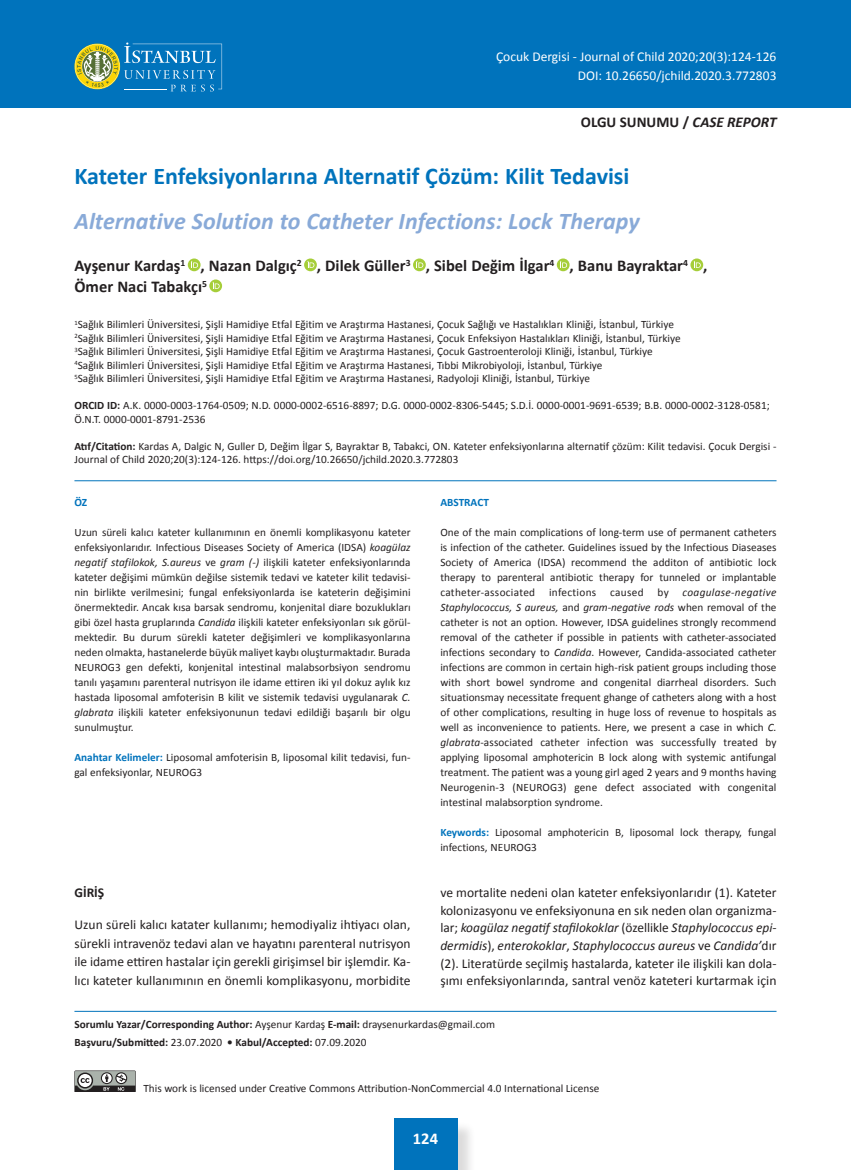
<style>
.page{position:relative;width:851px;height:1170px;background:#fff}
.page>*{position:absolute;margin:0;border:0;box-sizing:border-box;transform-origin:0 0}
.t1{font:700 24px "Calibri";color:#0073bc}
.t2{font:italic 700 24px "Calibri";color:#89aad8}
.t3{font:700 16.5px/21px "Calibri";color:#231f20}
.t4{font:700 16.5px "Calibri";color:#fff}
.t5{font:700 15px "Calibri";color:#231f20}
.t6{font:13.5px/17.5px "Calibri";color:#231f20;text-align:justify}
.t7{font:13.5px/19.5px "Calibri";color:#fff;text-align:right}
.t8{font:700 13.5px "Calibri";color:#231f20}
.t9{font:11.25px/15px "Calibri";color:#231f20}
.t10{font:700 11.25px/17.7px "Calibri";color:#231f20}
.t11{font:700 11.25px "Calibri";color:#0073bc}
.s1{font-style:italic}
.s2{font-weight:700}
.s3{font-weight:700;color:#0073bc}
.s4{font-weight:400}
</style>
<div class="page">
<div style="left:396px;top:1121px;width:80px;height:48px;background:#231f20;opacity:.16"></div>
<div style="left:393px;top:1118px;width:64px;height:51px;background:#0073bc"></div>
<div style="left:0;top:0;width:850px;height:107px;background:#0073bc"></div>
<div style="left:188px;top:258px;width:12px;height:13px;background:#a6ce39;border-radius:50%"></div>
<svg style="left:191px;top:261px;width:7px;height:7px"></svg>
<svg style="left:304px;top:258px;width:13px;height:13px"></svg>
<svg style="left:307px;top:261px;width:7px;height:7px"></svg>
<svg style="left:413px;top:258px;width:13px;height:13px"></svg>
<svg style="left:416px;top:261px;width:7px;height:7px"></svg>
<svg style="left:556px;top:258px;width:13px;height:13px"></svg>
<svg style="left:560px;top:261px;width:7px;height:7px"></svg>
<svg style="left:690px;top:258px;width:13px;height:13px"></svg>
<svg style="left:693px;top:261px;width:7px;height:7px"></svg>
<svg style="left:209px;top:279px;width:13px;height:13px"></svg>
<svg style="left:213px;top:282px;width:7px;height:7px"></svg>
<hr style="left:74px;top:1010px;width:702px;height:1px;background:#0073bc">
<hr style="left:74px;top:480px;width:702px;height:1px;background:#0073bc">
<svg style="left:74px;top:1070px;width:62px;height:21px"></svg>
<svg style="left:74px;top:43px;width:148px;height:49px"></svg>
<p class="t7" style="left:496px;top:46px;width:282px">Çocuk Dergisi - Journal of Child 2020;20(3):124-126<br>DOI: 10.26650/jchild.2020.3.772803</p>
<h3 class="t5" style="left:580px;top:112px;width:197px">OLGU SUNUMU / <span class="s1">CASE REPORT</span></h3>
<h1 class="t1" style="left:74px;top:161px;width:556px">Kateter Enfeksiyonlarına Alternatif Çözüm: Kilit Tedavisi</h1>
<h1 class="t2" style="left:74px;top:206px;width:566px">Alternative Solution to Catheter Infections: Lock Therapy</h1>
<h2 class="t3" style="left:74px;top:255px;width:634px">Ayşenur Kardaş<sup>1</sup> , Nazan Dalgıç<sup>2</sup> , Dilek Güller<sup>3</sup> , Sibel Değim İlgar<sup>4</sup> , Banu Bayraktar<sup>4</sup> ,<br>Ömer Naci Tabakçı<sup>5</sup></h2>
<p class="t9" style="left:74px;top:318px;width:607px;line-height:13.5px"><sup>1</sup>Sağlık Bilimleri Üniversitesi, Şişli Hamidiye Etfal Eğitim ve Araştırma Hastanesi, Çocuk Sağlığı ve Hastalıkları Kliniği, İstanbul, Türkiye <sup>2</sup>Sağlık Bilimleri Üniversitesi, Şişli Hamidiye Etfal Eğitim ve Araştırma Hastanesi, Çocuk Enfeksiyon Hastalıkları Kliniği, İstanbul, Türkiye <sup>3</sup>Sağlık Bilimleri Üniversitesi, Şişli Hamidiye Etfal Eğitim ve Araştırma Hastanesi, Çocuk Gastroenteroloji Kliniği, İstanbul, Türkiye <sup>4</sup>Sağlık Bilimleri Üniversitesi, Şişli Hamidiye Etfal Eğitim ve Araştırma Hastanesi, Tıbbi Mikrobiyoloji, İstanbul, Türkiye<br><sup>5</sup>Sağlık Bilimleri Üniversitesi, Şişli Hamidiye Etfal Eğitim ve Araştırma Hastanesi, Radyoloji Kliniği, İstanbul, Türkiye</p>
<p class="t9" style="left:74px;top:399px;width:696px;line-height:13.5px"><span class="s2">ORCID ID:</span> A.K. 0000-0003-1764-0509; N.D. 0000-0002-6516-8897; D.G. 0000-0002-8306-5445; S.D.İ. 0000-0001-9691-6539; B.B. 0000-0002-3128-0581;<br>Ö.N.T. 0000-0001-8791-2536</p>
<p class="t9" style="left:74px;top:439px;width:703px;line-height:13.5px"><span class="s2">Atıf/Citation:</span> Kardas A, Dalgic N, Guller D, Değim İlgar S, Bayraktar B, Tabakci, ON. Kateter enfeksiyonlarına alternatif çözüm: Kilit tedavisi. Çocuk Dergisi -<br>Journal of Child 2020;20(3):124-126. https://doi.org/10.26650/jchild.2020.3.772803</p>
<p class="t11" style="left:74px;top:495px;width:14px">ÖZ</p>
<p class="t9" style="left:74px;top:524px;width:337px;text-align:justify">Uzun süreli kalıcı kateter kullanımının en önemli komplikasyonu kateter enfeksiyonlarıdır. Infectious Diseases Society of America (IDSA) <span class="s1">koagülaz negatif stafilokok, S.aureus</span> ve <span class="s1">gram (-)</span> ilişkili kateter enfeksiyonlarında kateter değişimi mümkün değilse sistemik tedavi ve kateter kilit tedavisi&shy;nin birlikte verilmesini; fungal enfeksiyonlarda ise kateterin değişimini önermektedir. Ancak kısa barsak sendromu, konjenital diare bozuklukları gibi özel hasta gruplarında <span class="s1">Candida</span> ilişkili kateter enfeksiyonları sık görül&shy;mektedir. Bu durum sürekli kateter değişimleri ve komplikasyonlarına neden olmakta, hastanelerde büyük maliyet kaybı oluşturmaktadır. Burada NEUROG3 gen defekti, konjenital intestinal malabsorbsiyon sendromu tanılı yaşamını parenteral nutrisyon ile idame ettiren iki yıl dokuz aylık kız hastada liposomal amfoterisin B kilit ve sistemik tedavisi uygulanarak <span class="s1">C. glabrata</span> ilişkili kateter enfeksiyonunun tedavi edildiği başarılı bir olgu sunulmuştur.</p>
<p class="t9" style="left:74px;top:749px;width:337px"><span class="s3">Anahtar Kelimeler:</span> Liposomal amfoterisin B, liposomal kilit tedavisi, fun&shy;gal enfeksiyonlar, NEUROG3</p>
<p class="t8" style="left:74px;top:884px;width:31px">GİRİŞ</p>
<p class="t6" style="left:74px;top:914px;width:337px;line-height:18.8px">Uzun süreli kalıcı katater kullanımı; hemodiyaliz ihtiyacı olan, sürekli intravenöz tedavi alan ve hayatını parenteral nutrisyon ile idame ettiren hastalar için gerekli girişimsel bir işlemdir. Ka&shy;lıcı kateter kullanımının en önemli komplikasyonu, morbidite</p>
<p class="t11" style="left:440px;top:495px;width:50px">ABSTRACT</p>
<p class="t9" style="left:440px;top:524px;width:337px;text-align:justify">One of the main complications of long-term use of permanent catheters is infection of the catheter. Guidelines issued by the Infectious Diaseases Society of America (IDSA) recommend the additon of antibiotic lock therapy to parenteral antibiotic therapy for tunneled or implantable catheter-associated infections caused by <span class="s1">coagulase-negative Staphylococcus, S aureus,</span> and <span class="s1">gram-negative rods</span> when removal of the catheter is not an option. However, IDSA guidelines strongly recommend removal of the catheter if possible in patients with catheter-associated infections secondary to <span class="s1">Candida</span>. However, Candida-associated catheter infections are common in certain high-risk patient groups including those with short bowel syndrome and congenital diarrheal disorders. Such situationsmay necessitate frequent ghange of catheters along with a host of other complications, resulting in huge loss of revenue to hospitals as well as inconvenience to patients. Here, we present a case in which <span class="s1">C. glabrata</span>-associated catheter infection was successfully treated by applying liposomal amphotericin B lock along with systemic antifungal treatment. The patient was a young girl aged 2 years and 9 months having Neurogenin-3 (NEUROG3) gene defect associated with congenital intestinal malabsorption syndrome.</p>
<p class="t9" style="left:440px;top:824px;width:337px"><span class="s3">Keywords:</span> Liposomal amphotericin B, liposomal lock therapy, fungal infections, NEUROG3</p>
<p class="t6" style="left:440px;top:883px;width:337px">ve mortalite nedeni olan kateter enfeksiyonlarıdır (1). Kateter kolonizasyonu ve enfeksiyonuna en sık neden olan organizma&shy;lar; <span class="s1">koagülaz negatif stafilokoklar</span> (özellikle <span class="s1">Staphylococcus epi&shy;dermidis</span>), <span class="s1">enterokoklar</span>, <span class="s1">Staphylococcus aureus</span> ve <span class="s1">Candida’</span>dır (2). Literatürde seçilmiş hastalarda, kateter ile ilişkili kan dola&shy;şımı enfeksiyonlarında, santral venöz kateteri kurtarmak için</p>
<p class="t10" style="left:74px;top:1015px;width:422px">Sorumlu Yazar/Corresponding Author: <span class="s4">Ayşenur Kardaş</span> E-mail: <span class="s4">draysenurkardas@gmail.com<br></span>Başvuru/Submitted: <span class="s4">23.07.2020</span> • Kabul/Accepted: <span class="s4">07.09.2020</span></p>
<p class="t9" style="left:143px;top:1080px;width:457px">This work is licensed under Creative Commons Attribution-NonCommercial 4.0 International License</p>
<h2 class="t4" style="left:413px;top:1127px;width:27px">124</h2>
</div>
